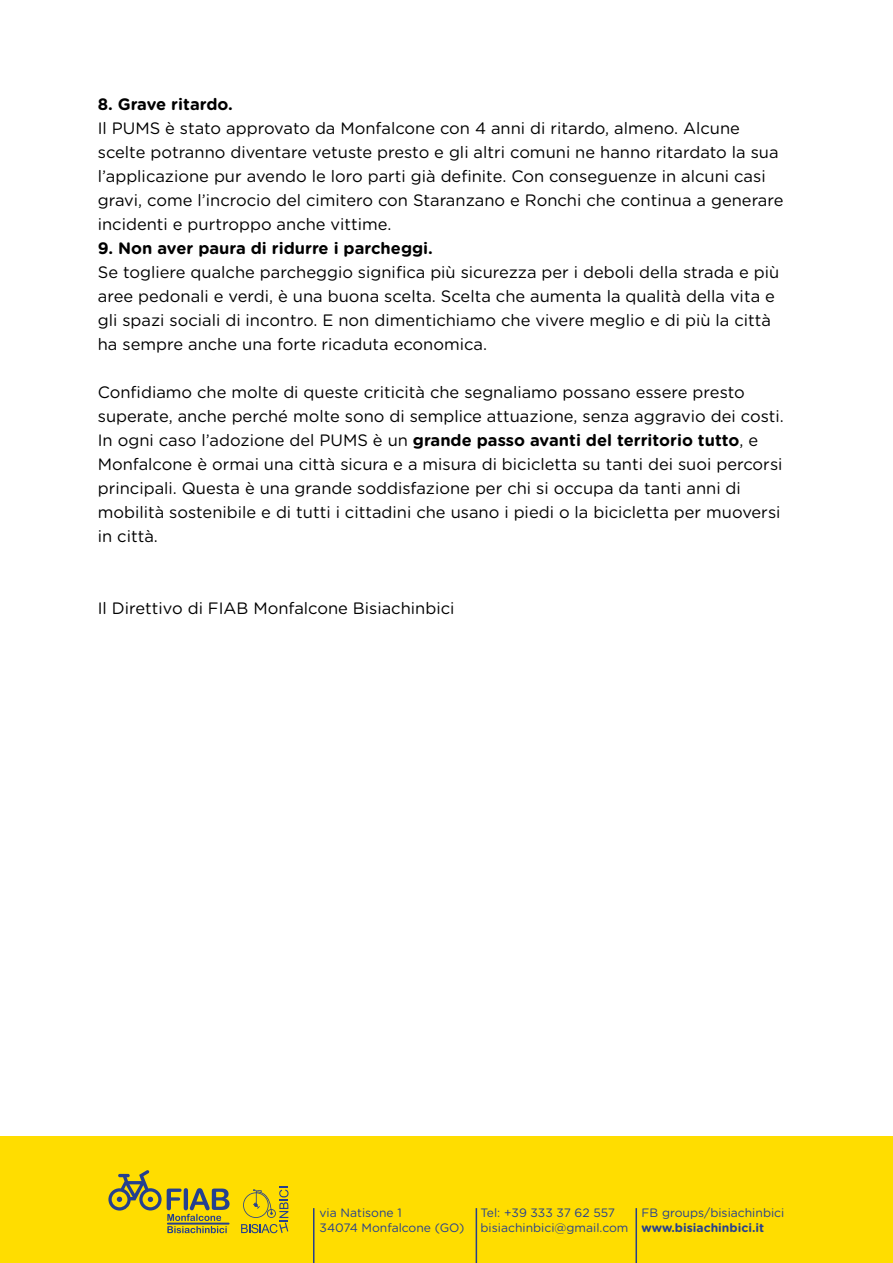
<style>
.page{position:relative;width:893px;height:1263px;background:#fff}
.page>*{position:absolute;margin:0;border:0;box-sizing:border-box;transform-origin:0 0}
.t1{font:16.5px/24px "Gotham Rounded";color:#000}
.t2{font:700 16.5px "Gotham Rounded";color:#000}
.t3{font:12.15px/14.5px "Gotham Rounded";color:#25408f}
.t4{font:700 12.15px "Gotham Rounded";color:#25408f}
.s1{font-weight:700}
</style>
<div class="page">
<div style="left:0;top:1137px;width:893px;height:126px;background:#fd0"></div>
<svg style="left:108px;top:1170px;width:122px;height:63px"></svg>
<hr style="left:167px;top:1222px;width:63px;height:2px;background:#25408f">
<svg style="left:241px;top:1187px;width:47px;height:46px"></svg>
<hr style="left:476px;top:1208px;width:1px;height:55px;background:#25408f">
<hr style="left:313px;top:1208px;width:1px;height:55px;background:#25408f">
<hr style="left:635px;top:1208px;width:2px;height:55px;background:#25408f">
<p class="t2" style="left:98px;top:92px;width:137px">8. Grave ritardo.</p>
<p class="t1" style="left:98px;top:115px;width:687px">Il PUMS è stato approvato da Monfalcone con 4 anni di ritardo, almeno. Alcune scelte potranno diventare vetuste presto e gli altri comuni ne hanno ritardato la sua l’applicazione pur avendo le loro parti già definite. Con conseguenze in alcuni casi gravi, come l’incrocio del cimitero con Staranzano e Ronchi che continua a generare incidenti e purtroppo anche vittime.</p>
<p class="t2" style="left:98px;top:236px;width:337px">9. Non aver paura di ridurre i parcheggi.</p>
<p class="t1" style="left:98px;top:259px;width:683px">Se togliere qualche parcheggio significa più sicurezza per i deboli della strada e più aree pedonali e verdi, è una buona scelta. Scelta che aumenta la qualità della vita e gli spazi sociali di incontro. E non dimentichiamo che vivere meglio e di più la città ha sempre anche una forte ricaduta economica.</p>
<p class="t1" style="left:98px;top:379px;width:687px">Confidiamo che molte di queste criticità che segnaliamo possano essere presto superate, anche perché molte sono di semplice attuazione, senza aggravio dei costi.<br>In ogni caso l’adozione del PUMS è un <span class="s1">grande passo avanti del territorio tutto</span>, e Monfalcone è ormai una città sicura e a misura di bicicletta su tanti dei suoi percorsi principali. Questa è una grande soddisfazione per chi si occupa da tanti anni di mobilità sostenibile e di tutti i cittadini che usano i piedi o la bicicletta per muoversi in città.</p>
<p class="t1" style="left:98px;top:595px;width:358px">Il Direttivo di FIAB Monfalcone Bisiachinbici</p>
<p class="t3" style="left:320px;top:1205px;width:146px">via Natisone 1<br>34074 Monfalcone (GO)</p>
<p class="t3" style="left:481px;top:1205px;width:149px">Tel: +39 333 37 62 557 bisiachinbici@gmail.com</p>
<p class="t3" style="left:642px;top:1205px;width:144px">FB groups/bisiachinbici</p>
<p class="t4" style="left:642px;top:1219px;width:124px">www.bisiachinbici.it</p>
</div>
